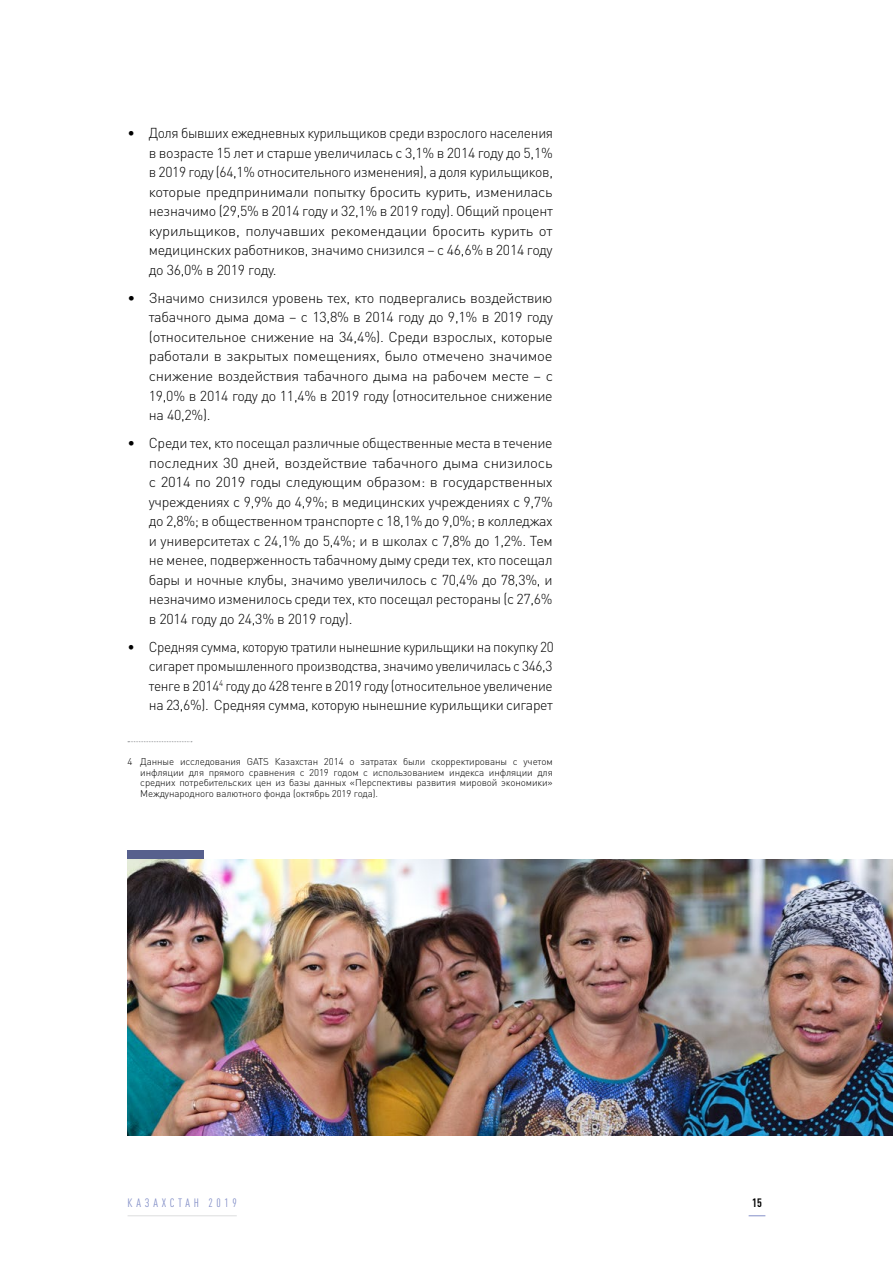
<style>
.page{position:relative;width:893px;height:1263px;background:#fff}
.page>*{position:absolute;margin:0;border:0;box-sizing:border-box;transform-origin:0 0}
.t1{font:300 14.25px/19.5px "DIN Pro";letter-spacing:-.02em;color:#000;text-align:justify}
.t2{font:300 14.25px/19.5px "DIN Pro";letter-spacing:-.02em;color:#000;text-align:justify;scale:.95 1}
.t3{font:condensed 12px "DIN Pro";letter-spacing:.305em;color:#8490c8}
.t4{font:700 condensed 12px "DIN Pro";color:#000}
.t5{font:300 9.75px/10.5px "DIN Pro";letter-spacing:-.01em;color:#000;text-align:justify}
</style>
<div class="page">
<svg style="left:128px;top:741px;width:64px;height:1px"></svg>
<img style="left:128px;top:859px;width:765px;height:276px">
<div style="left:128px;top:850px;width:76px;height:9px;background:#57608d"></div>
<svg style="left:749px;top:1215px;width:16px;height:1px"></svg>
<hr style="left:128px;top:1215px;width:109px;height:1px;background:#dcddde">
<p class="t1" style="left:149px;top:122px;width:406px;text-indent:-21px">• Доля бывших ежедневных курильщиков среди взрослого населения в возрасте 15 лет и старше увеличилась с 3,1% в 2014 году до 5,1% в 2019 году (64,1% относительного изменения), а доля курильщиков, которые предпринимали попытку бросить курить, изменилась незначимо (29,5% в 2014 году и 32,1% в 2019 году). Общий процент курильщиков, получавших рекомендации бросить курить от медицинских работников, значимо снизился – с 46,6% в 2014 году до 36,0% в 2019 году.</p>
<p class="t1" style="left:149px;top:287px;width:406px;text-indent:-21px">• Значимо снизился уровень тех, кто подвергались воздействию табачного дыма дома – с 13,8% в 2014 году до 9,1% в 2019 году (относительное снижение на 34,4%). Среди взрослых, которые работали в закрытых помещениях, было отмечено значимое снижение воздействия табачного дыма на рабочем месте – с 19,0% в 2014 году до 11,4% в 2019 году (относительное снижение на 40,2%).</p>
<p class="t1" style="left:149px;top:432px;width:405px;text-indent:-21px">• Среди тех, кто посещал различные общественные места в течение последних 30 дней, воздействие табачного дыма снизилось с 2014 по 2019 годы следующим образом: в государственных учреждениях с 9,9% до 4,9%; в медицинских учреждениях с 9,7% до 2,8%; в общественном транспорте с 18,1% до 9,0%; в колледжах и университетах с 24,1% до 5,4%; и в школах с 7,8% до 1,2%. Тем не менее, подверженность табачному дыму среди тех, кто посещал бары и ночные клубы, значимо увеличилось с 70,4% до 78,3%, и незначимо изменилось среди тех, кто посещал рестораны (с 27,6% в 2014 году до 24,3% в 2019 году).</p>
<p class="t2" style="left:149px;top:635px;width:428px;text-indent:-21px">• Средняя сумма, которую тратили нынешние курильщики на покупку 20 сигарет промышленного производства, значимо увеличилась с 346,3 тенге в 2014<sup>4</sup> году до 428 тенге в 2019 году (относительное увеличение на 23,6%). Средняя сумма, которую нынешние курильщики сигарет</p>
<p class="t5" style="left:140px;top:755px;width:414px;text-indent:-13px">4 Данные исследования GATS Казахстан 2014 о затратах были скорректированы с учетом инфляции для прямого сравнения с 2019 годом с использованием индекса инфляции для средних потребительских цен из базы данных «Перспективы развития мировой экономики» Международного валютного фонда (октябрь 2019 года).</p>
<p class="t3" style="left:128px;top:1194px;width:111px">КАЗАХСТАН 2019</p>
<p class="t4" style="left:752px;top:1193px;width:11px">15</p>
</div>
